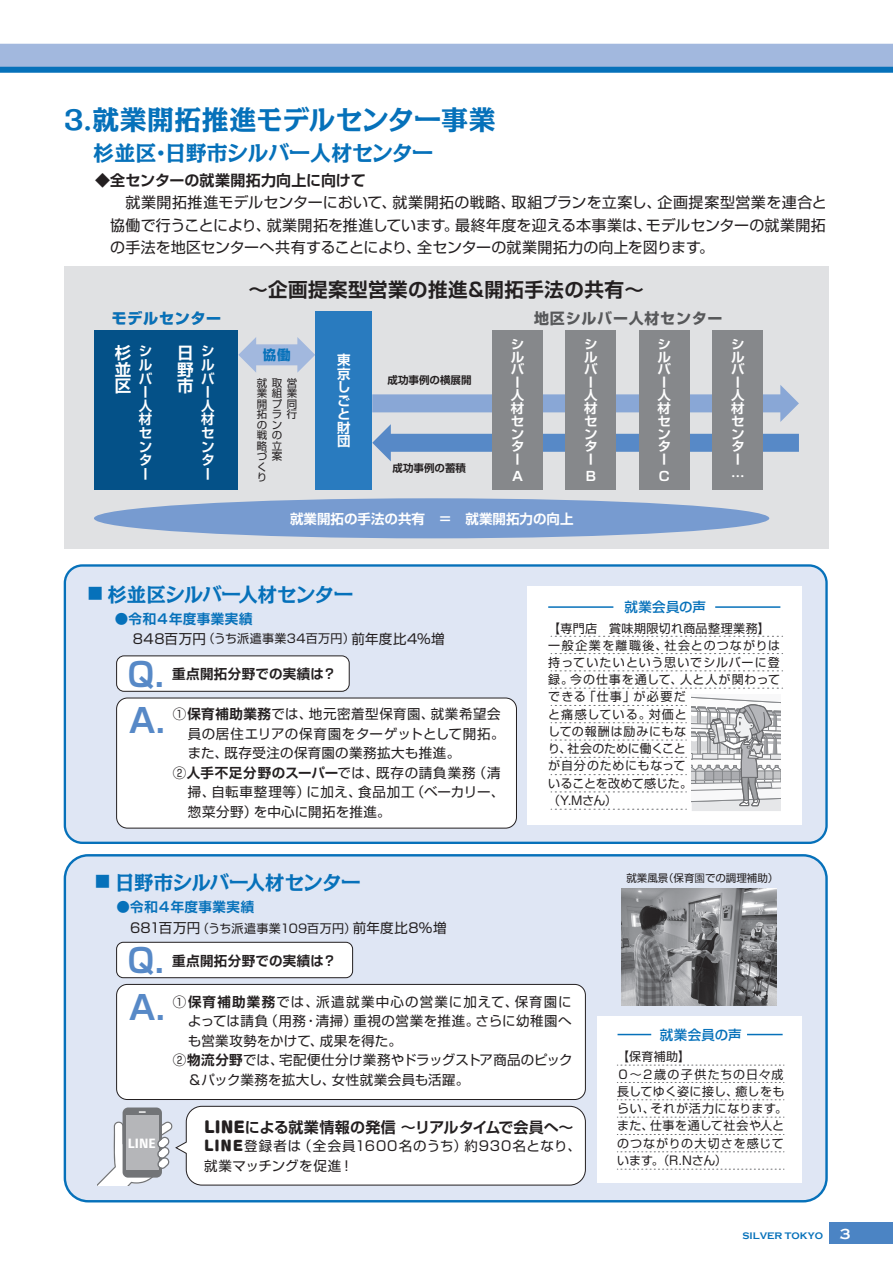
<style>
.page{position:relative;width:893px;height:1263px;background:#fff}
.page>*{position:absolute;margin:0;border:0;box-sizing:border-box;transform-origin:0 0}
.t1{font:700 33px "Shin Go Pr 5 De";color:#5789c7}
.t2{font:700 27px "Kakumin Pro";color:#0671ba}
.t3{font:700 21px "Kakumin Pro";letter-spacing:-.01em;color:#0671ba}
.t4{font:700 19.5px "Kakumin Pro";letter-spacing:-.025em;color:#0671ba}
.t5{font:700 19.5px "Shin Go Pr 5 De";letter-spacing:.025em;color:#231f20}
.t6{font:700 16.5px/16.6px "Shin Go Pr 5 De";color:#fff;text-align:justify}
.t7{font:15px/22.5px "Shin Go Pr 5";letter-spacing:.01em;color:#231f20;text-align:justify}
.t8{font:700 15px "Shin Go Pr 5 De";letter-spacing:.005em;color:#231f20}
.t9{font:700 15px "Shin Go Pr 5";letter-spacing:.05em;color:#57585a}
.t10{font:700 15px "Shin Go Pr 5";letter-spacing:.05em;color:#0671ba}
.t11{font:13.5px "Shin Go Pr 5";letter-spacing:.035em;color:#231f20}
.t12{font:700 13.5px/13.6px "Shin Go Pr 5 De";color:#fff}
.t13{font:13.5px/19.5px "Shin Go Pr 5";letter-spacing:.06em;color:#231f20}
.t14{font:13.5px "Shin Go Pr 5";letter-spacing:.01em;color:#231f20}
.t15{font:13.5px "Shin Go Pr 5";letter-spacing:.08em;color:#231f20}
.t16{font:700 13.5px "Shin Go Pr 5 De";letter-spacing:.025em;color:#231f20}
.t17{font:13.5px "Shin Go Pr 5";letter-spacing:.065em;color:#231f20}
.t18{font:700 13.5px "Shin Go Pr 5 De";letter-spacing:.035em;color:#0671ba}
.t19{font:13.5px "Shin Go Pr 5";letter-spacing:.005em;color:#231f20}
.t20{font:500 13.5px "Shin Go Pr 5";letter-spacing:.025em;color:#0671ba}
.t21{font:700 13.5px "Shin Go Pr 5";color:#0671ba}
.t22{font:700 12.9px/12.9px "Shin Go Pr 5 De";color:#fff;scale:1.05 1}
.t23{font:12px/17.2px "Shin Go Pr 5";letter-spacing:.055em;color:#231f20}
.t24{font:12px "P Bunkyu Md Go Std N EB";color:#fff}
.t25{font:10.5px/10.5px "Shin Go Pr 5";color:#231f20}
.t26{font:700 10.5px "Shin Go Pr 5 De";color:#231f20}
.t27{font:700 9.75px "Copperplate Gothic";color:#0671ba}
.s1{font-size:12px}
.s2{font-family:"Shin Go Pr 5 De";font-weight:700}
.s3{font-family:"Koz Go Pr 6 N"}
.s4{font-family:"Shin M Go";font-weight:900}
.s5{font-size:15px;color:#fff}
</style>
<div class="page">
<div style="left:830px;top:1222px;width:63px;height:22px;background:#4b84c4"></div>
<div style="left:65px;top:855px;width:761px;height:346px;background:#dfe6f4;border-radius:23px"></div>
<div style="left:64px;top:854px;width:764px;height:348px;border:2px solid #0671ba;border-radius:23px"></div>
<div style="left:64px;top:267px;width:765px;height:282px;background:#e0e1e3"></div>
<div style="left:372px;top:394px;width:411px;height:18px;background:#89a7d6"></div>
<svg style="left:780px;top:385px;width:19px;height:37px"></svg>
<div style="left:388px;top:434px;width:411px;height:18px;background:#5789c7"></div>
<svg style="left:372px;top:424px;width:19px;height:37px"></svg>
<div style="left:65px;top:565px;width:761px;height:278px;background:#dfe6f4;border-radius:17px"></div>
<div style="left:64px;top:564px;width:764px;height:280px;border:2px solid #0671ba;border-radius:17px"></div>
<div style="left:117px;top:656px;width:232px;height:35px;background:#fff;border-radius:7px"></div>
<div style="left:116px;top:655px;width:234px;height:37px;border:1px solid #231f20;border-radius:7px"></div>
<div style="left:117px;top:698px;width:399px;height:130px;background:#fff;border-radius:11px"></div>
<div style="left:116px;top:698px;width:401px;height:130px;border:1px solid #231f20;border-radius:11px"></div>
<div style="left:117px;top:942px;width:236px;height:36px;background:#fff;border-radius:7px"></div>
<div style="left:116px;top:942px;width:237px;height:36px;border:1px solid #231f20;border-radius:7px"></div>
<div style="left:117px;top:984px;width:468px;height:115px;background:#fff;border-radius:11px"></div>
<div style="left:116px;top:984px;width:470px;height:116px;border:1px solid #231f20;border-radius:11px"></div>
<svg style="left:0;top:43px;width:893px;height:30px;background:#85acd7"></svg>
<div style="left:527px;top:586px;width:274px;height:239px;background:#fff"></div>
<div style="left:597px;top:1017px;width:204px;height:166px;background:#fff"></div>
<div style="left:315px;top:311px;width:57px;height:179px;background:#297bbf"></div>
<div style="left:94px;top:331px;width:143px;height:159px;background:#045188"></div>
<div style="left:492px;top:331px;width:51px;height:159px;background:#86888b"></div>
<div style="left:565px;top:331px;width:51px;height:159px;background:#86888b"></div>
<div style="left:639px;top:331px;width:51px;height:159px;background:#86888b"></div>
<div style="left:94px;top:498px;width:675px;height:40px;background:#779bd0;border-radius:50%"></div>
<div style="left:712px;top:331px;width:51px;height:159px;background:#86888b"></div>
<div style="left:254px;top:344px;width:46px;height:21px;background:#a2b8de"></div>
<svg style="left:238px;top:337px;width:18px;height:35px"></svg>
<svg style="left:297px;top:337px;width:18px;height:36px"></svg>
<svg style="left:617px;top:1065px;width:167px;height:1px"></svg>
<svg style="left:617px;top:1082px;width:167px;height:1px"></svg>
<svg style="left:617px;top:1099px;width:167px;height:1px"></svg>
<svg style="left:617px;top:1117px;width:167px;height:1px"></svg>
<svg style="left:617px;top:1134px;width:167px;height:1px"></svg>
<svg style="left:617px;top:1151px;width:167px;height:1px"></svg>
<svg style="left:617px;top:1169px;width:167px;height:1px"></svg>
<svg style="left:551px;top:636px;width:232px;height:1px"></svg>
<svg style="left:551px;top:653px;width:232px;height:1px"></svg>
<svg style="left:551px;top:670px;width:232px;height:1px"></svg>
<svg style="left:97px;top:1105px;width:489px;height:81px;background:#f0f0f2"></svg>
<svg style="left:551px;top:688px;width:232px;height:154px"></svg>
<hr style="left:548px;top:606px;width:65px;height:2px;background:#0671ba">
<hr style="left:715px;top:606px;width:65px;height:2px;background:#0671ba">
<hr style="left:617px;top:1034px;width:34px;height:1px;background:#0671ba">
<hr style="left:747px;top:1034px;width:36px;height:1px;background:#0671ba">
<img style="left:621px;top:888px;width:156px;height:117px">
<h2 class="t2" style="left:64px;top:98px;width:433px">3.就業開拓推進モデルセンター事業</h2>
<h3 class="t3" style="left:93px;top:137px;width:341px">杉並区・日野市シルバー人材センター</h3>
<p class="t8" style="left:95px;top:168px;width:272px">◆全センターの就業開拓力向上に向けて</p>
<p class="t7" style="left:110px;top:190px;width:718px;text-indent:-15px">　　就業開拓推進モデルセンターにおいて、就業開拓の戦略、取組プランを立案し、企画提案型営業を連合と協働で行うことにより、就業開拓を推進しています。最終年度を迎える本事業は、モデルセンターの就業開拓の手法を地区センターへ共有することにより、全センターの就業開拓力の向上を図ります。</p>
<h3 class="t5" style="left:248px;top:273px;width:397px">～企画提案型営業の推進＆開拓手法の共有～</h3>
<p class="t10" style="left:112px;top:307px;width:111px">モデルセンター</p>
<p class="t9" style="left:534px;top:306px;width:190px">地区シルバー人材センター</p>
<h3 class="t6" style="left:115px;top:343px;width:18px">杉並区</h3>
<p class="t12" style="left:139px;top:343px;width:15px">シルバー人材センター</p>
<h3 class="t6" style="left:177px;top:343px;width:18px">日野市</h3>
<p class="t12" style="left:201px;top:343px;width:15px">シルバー人材センター</p>
<p class="t12" style="left:337px;top:352px;width:15px;text-align:justify">東京しごと財団</p>
<p class="t21" style="left:263px;top:344px;width:29px">協働</p>
<p class="t25" style="left:287px;top:376px;width:12px">営業</p>
<p class="t25" style="left:287px;top:408px;width:12px">行</p>
<p class="t25" style="left:257px;top:376px;width:27px">就<br>業<br>開<br>拓<br>の<br>戦の略<br>づ案く<br>り</p>
<p class="t25" style="left:272px;top:376px;width:26px">取<br>組<br>プ同ラ<br>ン</p>
<p class="t25" style="left:272px;top:439px;width:12px">立</p>
<p class="t26" style="left:388px;top:372px;width:85px">成功事例の横展開</p>
<p class="t26" style="left:392px;top:459px;width:75px">成功事例の蓄積</p>
<p class="t22" style="left:511px;top:336px;width:14px">シルバー人材センター</p>
<p class="t22" style="left:512px;top:469px;width:12px">A</p>
<p class="t22" style="left:584px;top:336px;width:14px">シルバー人材センター</p>
<p class="t22" style="left:586px;top:469px;width:11px">B</p>
<p class="t22" style="left:658px;top:336px;width:14px">シルバー人材センター</p>
<p class="t22" style="left:659px;top:469px;width:12px">C</p>
<p class="t22" style="left:731px;top:336px;width:14px">シルバー人材センター</p>
<p class="t22" style="left:731px;top:469px;width:14px">…</p>
<p class="t12" style="left:290px;top:511px;width:285px">就業開拓の手法の共有　＝　就業開拓力の向上</p>
<h3 class="t4" style="left:88px;top:579px;width:267px"><sup>■</sup> 杉並区シルバー人材センター</h3>
<p class="t18" style="left:115px;top:608px;width:139px">●令和４年度事業実績</p>
<p class="t11" style="left:119px;top:628px;width:327px">　848百万円<span class="s1">（うち派遣事業34百万円）</span>前年度比4％増</p>
<h1 class="t1" style="left:125px;top:647px;width:41px">Ｑ.</h1>
<h1 class="t1" style="left:129px;top:693px;width:37px">A.</h1>
<p class="t16" style="left:172px;top:663px;width:166px">重点開拓分野での実績は？</p>
<p class="t11" style="left:173px;top:703px;width:329px">①<span class="s2">保育補助業務</span>では、地元密着型保育園、就業希望会</p>
<p class="t11" style="left:188px;top:722px;width:318px">員の居住エリアの保育園をターゲットとして開拓。</p>
<p class="t11" style="left:188px;top:742px;width:274px">また、既存受注の保育園の業務拡大も推進。</p>
<p class="t17" style="left:173px;top:761px;width:329px">②<span class="s2">人手不足分野のスーパー</span>では、既存の請負業務（清</p>
<p class="t11" style="left:188px;top:781px;width:318px">掃、自転車整理等）に加え、食品加工（ベーカリー、</p>
<p class="t11" style="left:188px;top:800px;width:204px">惣菜分野）を中心に開拓を推進。</p>
<h3 class="t4" style="left:95px;top:867px;width:267px"><sup>■</sup> 日野市シルバー人材センター</h3>
<p class="t18" style="left:117px;top:896px;width:139px">●令和４年度事業実績</p>
<p class="t11" style="left:117px;top:917px;width:331px">　681百万円<span class="s1">（うち派遣事業109百万円）</span>前年度比8％増</p>
<h1 class="t1" style="left:125px;top:934px;width:41px">Ｑ.</h1>
<p class="t16" style="left:172px;top:949px;width:166px">重点開拓分野での実績は？</p>
<p class="t20" style="left:624px;top:596px;width:83px">就業会員の声</p>
<p class="t23" style="left:548px;top:618px;width:233px">【専門店　賞味期限切れ商品整理業務】一般企業を離職後、社会とのつながりは持っていたいという思いでシルバーに登録。今の仕事を通して、人と人が関わってできる「仕事」が必要だ<br>と痛感している。対価と<br>しての報酬は励みにもな<br>り、社会のために働くこと<br>が自分のためにもなって<br>いることを改めて感じた。<br>（Y.Mさん）</p>
<p class="t25" style="left:626px;top:872px;width:154px">就業風景（保育<span class="s3">園</span>での調理補助）</p>
<h1 class="t1" style="left:129px;top:980px;width:37px">A.</h1>
<p class="t15" style="left:173px;top:990px;width:400px">①<span class="s2">保育補助業務</span>では、派遣就業中心の営業に加えて、保育園に</p>
<p class="t11" style="left:188px;top:1010px;width:385px">よっては請負（用務・清掃）重視の営業を推進。さらに幼稚園へ</p>
<p class="t19" style="left:188px;top:1029px;width:215px">も営業攻勢をかけて、成果を得た。</p>
<p class="t14" style="left:173px;top:1049px;width:401px">②<span class="s2">物流分野</span>では、宅配便仕分け業務やドラッグストア商品のピック</p>
<p class="t11" style="left:188px;top:1068px;width:283px">＆パック業務を拡大し、女性就業会員も活躍。</p>
<p class="t24" style="left:128px;top:1134px;width:29px">LINE</p>
<p class="t8" style="left:204px;top:1115px;width:371px"><span class="s4">LINE</span>による就業情報の発信 ～リアルタイムで会員へ～</p>
<p class="t13" style="left:204px;top:1135px;width:378px"><span class="s4">LINE</span>登録者は（全会員1600名のうち）約930名となり、就業マッチングを促進！</p>
<p class="t20" style="left:660px;top:1023px;width:83px">就業会員の声</p>
<p class="t23" style="left:617px;top:1047px;width:172px">【保育補助】<br>０～２歳の子供たちの日々成長してゆく姿に接し、癒しをもらい、それが活力になります。また、仕事を通して社会や人とのつながりの大切さを感じています。（R.Nさん）</p>
<p class="t27" style="left:743px;top:1230px;width:110px">SILVER TOKYO <span class="s5">3</span></p>
</div>
